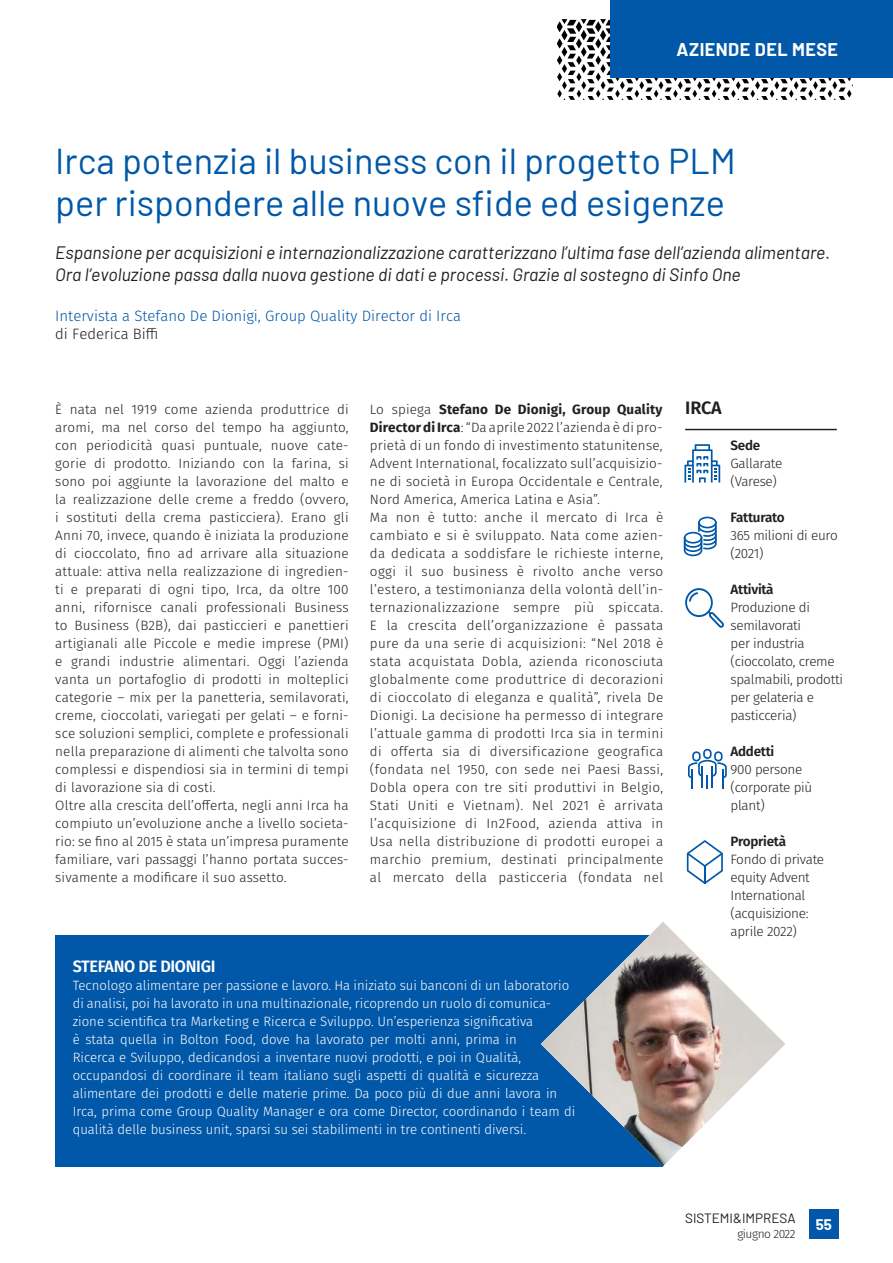
<style>
.page{position:relative;width:893px;height:1263px;background:#fff}
.page>*{position:absolute;margin:0;border:0;box-sizing:border-box;transform-origin:0 0}
.t1{font:36px/42px "Barlow";color:#0157a8}
.t2{font:italic 18px/21.6px "Barlow";color:#231f20}
.t3{font:700 18px "Barlow";letter-spacing:.025em;color:#fff}
.t4{font:600 18px "Fira Sans";color:#231f20}
.t5{font:600 16.5px "Fira Sans";letter-spacing:-.02em;color:#fff}
.t6{font:300 15px "Fira Sans";color:#0157a8}
.t7{font:300 15px "Fira Sans";color:#231f20}
.t8{font:700 15px "Barlow";color:#fff}
.t9{font:300 13.5px/18px "Fira Sans";letter-spacing:.015em;color:#231f20}
.t10{font:300 13.5px/18px "Fira Sans";color:#fff}
.t11{font:300 13.5px/18px "Fira Sans";letter-spacing:-.02em;color:#231f20}
.t12{font:600 13.5px "Fira Sans";letter-spacing:-.02em;color:#231f20}
.t13{font:13.5px "Barlow";color:#231f20}
.t14{font:300 12px "Fira Sans";letter-spacing:-.04em;color:#231f20}
.s1{font-weight:700}
</style>
<div class="page">
<svg style="left:557px;top:19px;width:296px;height:81px"></svg>
<div style="left:610px;top:0;width:283px;height:77px;background:#0157a8"></div>
<div style="left:809px;top:1209px;width:30px;height:30px;background:#0157a8"></div>
<div style="left:55px;top:935px;width:608px;height:232px;background:#0157a8"></div>
<img style="left:541px;top:922px;width:244px;height:244px">
<svg style="left:684px;top:444px;width:36px;height:38px"></svg>
<svg style="left:688px;top:749px;width:39px;height:39px"></svg>
<svg style="left:684px;top:517px;width:33px;height:39px"></svg>
<svg style="left:687px;top:840px;width:36px;height:44px"></svg>
<svg style="left:685px;top:588px;width:39px;height:40px"></svg>
<hr style="left:685px;top:429px;width:152px;height:1px;background:#231f20">
<h2 class="t3" style="left:677px;top:36px;width:163px">AZIENDE DEL MESE</h2>
<h1 class="t1" style="left:55px;top:137px;width:682px">Irca potenzia il business con il progetto PLM per rispondere alle nuove sfide ed esigenze</h1>
<h2 class="t2" style="left:55px;top:241px;width:776px">Espansione per acquisizioni e internazionalizzazione caratterizzano l’ultima fase dell’azienda alimentare.<br>Ora l’evoluzione passa dalla nuova gestione di dati e processi. Grazie al sostegno di Sinfo One</h2>
<p class="t6" style="left:55px;top:305px;width:407px">Intervista a Stefano De Dionigi, Group Quality Director di Irca</p>
<p class="t7" style="left:55px;top:323px;width:105px">di Federica Biffi</p>
<p class="t9" style="left:55px;top:400px;width:295px">È nata nel 1919 come azienda produttrice di aromi, ma nel corso del tempo ha aggiunto, con periodicità quasi puntuale, nuove cate&shy;gorie di prodotto. Iniziando con la farina, si sono poi aggiunte la lavorazione del malto e la realizzazione delle creme a freddo (ovvero, i sostituti della crema pasticciera). Erano gli Anni 70, invece, quando è iniziata la produzione di cioccolato, fino ad arrivare alla situazione attuale: attiva nella realizzazione di ingredien&shy;ti e preparati di ogni tipo, Irca, da oltre 100 anni, rifornisce canali professionali Business to Business (B2B), dai pasticcieri e panettieri artigianali alle Piccole e medie imprese (PMI) e grandi industrie alimentari. Oggi l’azienda vanta un portafoglio di prodotti in molteplici categorie – mix per la panetteria, semilavorati, creme, cioccolati, variegati per gelati – e forni&shy;sce soluzioni semplici, complete e professionali nella preparazione di alimenti che talvolta sono complessi e dispendiosi sia in termini di tempi di lavorazione sia di costi.<br>Oltre alla crescita dell’offerta, negli anni Irca ha compiuto un’evoluzione anche a livello societa&shy;rio: se fino al 2015 è stata un’impresa puramente familiare, vari passaggi l’hanno portata succes&shy;sivamente a modificare il suo assetto.</p>
<p class="t9" style="left:370px;top:400px;width:295px">Lo spiega <span class="s1">Stefano De Dionigi, Group Quality Director di Irca</span>: “Da aprile 2022 l’azienda è di pro&shy;prietà di un fondo di investimento statunitense, Advent International, focalizzato sull’acquisizio&shy;ne di società in Europa Occidentale e Centrale, Nord America, America Latina e Asia”.<br>Ma non è tutto: anche il mercato di Irca è cambiato e si è sviluppato. Nata come azien&shy;da dedicata a soddisfare le richieste interne, oggi il suo business è rivolto anche verso l’estero, a testimonianza della volontà dell’in&shy;ternazionalizzazione sempre più spiccata.<br>E la crescita dell’organizzazione è passata pure da una serie di acquisizioni: “Nel 2018 è stata acquistata Dobla, azienda riconosciuta globalmente come produttrice di decorazioni di cioccolato di eleganza e qualità”, rivela De Dionigi. La decisione ha permesso di integrare l’attuale gamma di prodotti Irca sia in termini di offerta sia di diversificazione geografica (fondata nel 1950, con sede nei Paesi Bassi, Dobla opera con tre siti produttivi in Belgio, Stati Uniti e Vietnam). Nel 2021 è arrivata l’acquisizione di In2Food, azienda attiva in Usa nella distribuzione di prodotti europei a marchio premium, destinati principalmente al mercato della pasticceria (fondata nel</p>
<h2 class="t4" style="left:685px;top:393px;width:38px">IRCA</h2>
<p class="t12" style="left:731px;top:434px;width:31px">Sede</p>
<p class="t11" style="left:731px;top:454px;width:53px">Gallarate (Varese)</p>
<p class="t12" style="left:731px;top:506px;width:56px">Fatturato</p>
<p class="t11" style="left:731px;top:526px;width:109px">365 milioni di euro (2021)</p>
<p class="t12" style="left:731px;top:578px;width:45px">Attività</p>
<p class="t11" style="left:731px;top:598px;width:114px">Produzione di semilavorati<br>per industria (cioccolato, creme spalmabili, prodotti per gelateria e pasticceria)</p>
<p class="t12" style="left:731px;top:740px;width:45px">Addetti</p>
<p class="t11" style="left:731px;top:760px;width:83px">900 persone (corporate più plant)</p>
<p class="t12" style="left:731px;top:830px;width:57px">Proprietà</p>
<p class="t11" style="left:731px;top:850px;width:95px">Fondo di private equity Advent<br>International (acquisizione: aprile 2022)</p>
<p class="t5" style="left:73px;top:953px;width:144px">STEFANO DE DIONIGI</p>
<p class="t10" style="left:73px;top:976px;width:504px">Tecnologo alimentare per passione e lavoro. Ha iniziato sui banconi di un laboratorio di analisi, poi ha lavorato in una multinazionale, ricoprendo un ruolo di comunica&shy;zione scientifica tra Marketing e Ricerca e Sviluppo. Un’esperienza significativa<br>è stata quella in Bolton Food, dove ha lavorato per molti anni, prima in<br>Ricerca e Sviluppo, dedicandosi a inventare nuovi prodotti, e poi in Qualità, occupandosi di coordinare il team italiano sugli aspetti di qualità e sicurezza alimentare dei prodotti e delle materie prime. Da poco più di due anni lavora in Irca, prima come Group Quality Manager e ora come Director, coordinando i team di qualità delle business unit, sparsi su sei stabilimenti in tre continenti diversi.</p>
<p class="t13" style="left:685px;top:1209px;width:112px">SISTEMI&amp;IMPRESA</p>
<p class="t14" style="left:737px;top:1225px;width:60px">giugno 2022</p>
<p class="t8" style="left:816px;top:1213px;width:18px">55</p>
</div>
